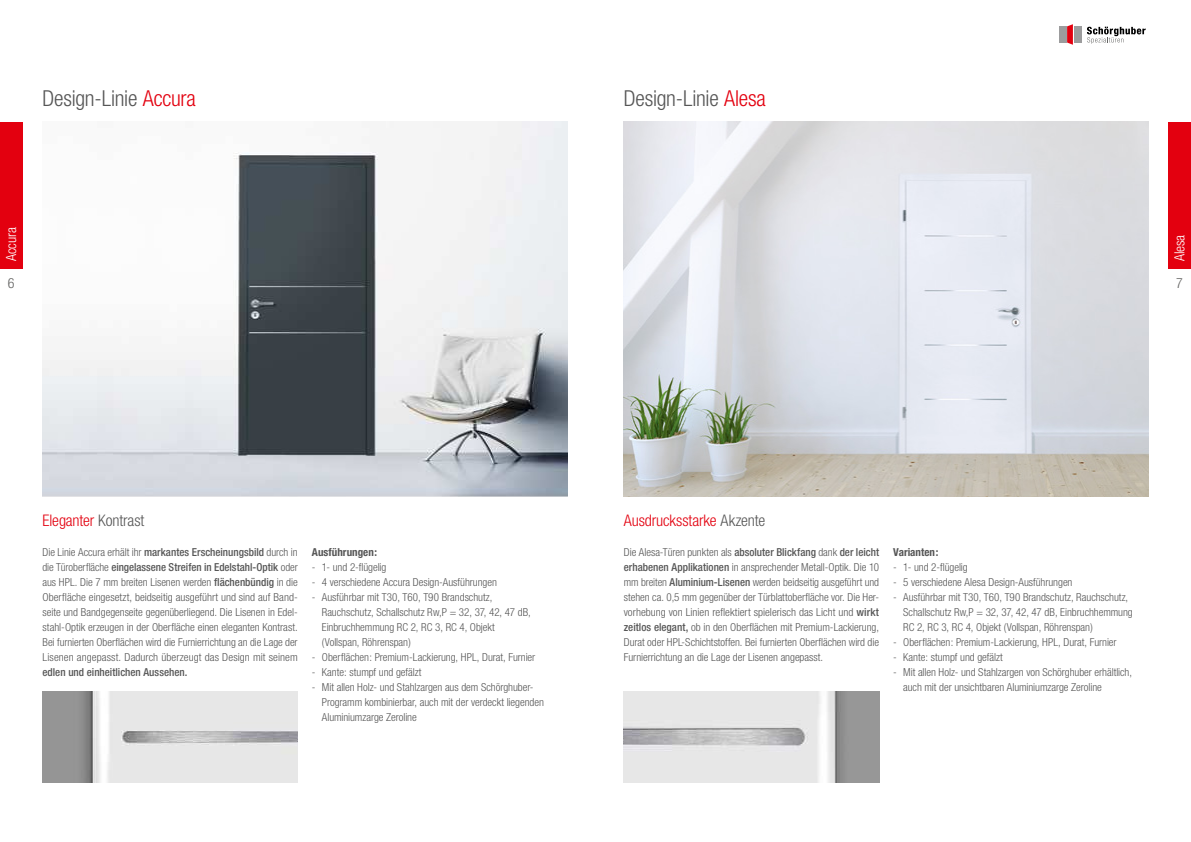
<style>
.page{position:relative;width:1191px;height:842px;background:#fff}
.page>*{position:absolute;margin:0;border:0;box-sizing:border-box;transform-origin:0 0}
.t1{font:300 condensed 22px "Helvetica Neue";letter-spacing:-.015em;color:#565656}
.t2{font:300 condensed 16px "Helvetica Neue";letter-spacing:-.005em;color:#e3000f}
.t3{font:300 condensed 14px "Helvetica Neue";letter-spacing:-.005em;color:#fff}
.t4{font:300 condensed 14px "Helvetica Neue";color:#636362}
.t5{font:300 condensed 11px/15px "Helvetica Neue";letter-spacing:-.005em;color:#565656}
.t6{font:500 condensed 11px "Helvetica Neue";color:#565656}
.t7{font:700 condensed 11px "Helvetica Neue";color:#565656}
.s1{color:#e3000f}
.s2{color:#565656}
.s3{font-weight:500}
</style>
<div class="page">
<img style="left:43px;top:121px;width:524px;height:375px">
<img style="left:624px;top:691px;width:255px;height:91px">
<img style="left:43px;top:691px;width:255px;height:91px">
<img style="left:624px;top:121px;width:524px;height:375px">
<div style="left:1074px;top:26px;width:7px;height:17px;background:#9c9c9d"></div>
<svg style="left:1067px;top:24px;width:6px;height:21px"></svg>
<svg style="left:1087px;top:27px;width:58px;height:17px"></svg>
<div style="left:1059px;top:26px;width:7px;height:17px;background:#9c9c9d"></div>
<div style="left:0;top:122px;width:23px;height:146px;background:#e3000f"></div>
<div style="left:1168px;top:122px;width:23px;height:146px;background:#e3000f"></div>
<h1 class="t1" style="left:43px;top:90px;width:155px">Design-Linie <span class="s1">Accura</span></h1>
<h1 class="t1" style="left:624px;top:90px;width:144px">Design-Linie <span class="s1">Alesa</span></h1>
<p class="t3" style="left:6px;top:261px;width:36px;rotate:-90deg">Accura</p>
<p class="t3" style="left:1174px;top:261px;width:28px;rotate:-90deg">Alesa</p>
<p class="t4" style="left:8px;top:277px;width:8px">6</p>
<p class="t4" style="left:1176px;top:277px;width:8px">7</p>
<h2 class="t2" style="left:43px;top:515px;width:103px">Eleganter <span class="s2">Kontrast</span></h2>
<p class="t5" style="left:43px;top:546px;width:257px;text-align:justify">Die Linie Accura erhält ihr <span class="s3">markantes Erscheinungsbild</span> durch in die Türoberfläche <span class="s3">eingelassene Streifen in Edelstahl-Optik</span> oder aus HPL. Die 7 mm breiten Lisenen werden <span class="s3">flächenbündig</span> in die Oberfläche eingesetzt, beidseitig ausgeführt und sind auf Band&shy;seite und Bandgegenseite gegenüberliegend. Die Lisenen in Edel&shy;stahl-Optik erzeugen in der Oberfläche einen eleganten Kontrast.<br>Bei furnierten Oberflächen wird die Furnierrichtung an die Lage der Lisenen angepasst. Dadurch überzeugt das Design mit seinem</p>
<p class="t6" style="left:43px;top:668px;width:146px">edlen und einheitlichen Aussehen.</p>
<p class="t7" style="left:312px;top:548px;width:67px">Ausführungen:</p>
<p class="t5" style="left:312px;top:561px;width:76px">- 1- und 2-flügelig</p>
<p class="t5" style="left:312px;top:576px;width:186px">- 4 verschiedene Accura Design-Ausführungen</p>
<p class="t5" style="left:322px;top:591px;width:210px;text-indent:-10px">- Ausführbar mit T30, T60, T90 Brandschutz, Rauchschutz, Schallschutz Rw,P = 32, 37, 42, 47 dB, Einbruchhemmung RC 2, RC 3, RC 4, Objekt (Vollspan, Röhrenspan)</p>
<p class="t5" style="left:312px;top:651px;width:225px">- Oberflächen: Premium-Lackierung, HPL, Durat, Furnier</p>
<p class="t5" style="left:312px;top:666px;width:111px">- Kante: stumpf und gefälzt</p>
<p class="t5" style="left:322px;top:681px;width:224px;text-indent:-10px">- Mit allen Holz- und Stahlzargen aus dem Schörghuber-<br>Programm kombinierbar, auch mit der verdeckt liegenden<br>Aluminiumzarge Zeroline</p>
<h2 class="t2" style="left:624px;top:515px;width:143px">Ausdrucksstarke <span class="s2">Akzente</span></h2>
<p class="t5" style="left:624px;top:546px;width:257px;text-align:justify">Die Alesa-Türen punkten als <span class="s3">absoluter Blickfang</span> dank <span class="s3">der leicht erhabenen Applikationen</span> in ansprechender Metall-Optik. Die 10 mm breiten <span class="s3">Aluminium-Lisenen</span> werden beidseitig ausgeführt und stehen ca. 0,5 mm gegenüber der Türblattoberfläche vor. Die Her&shy;vorhebung von Linien reflektiert spielerisch das Licht und <span class="s3">wirkt zeitlos elegant,</span> ob in den Oberflächen mit Premium-Lackierung, Durat oder HPL-Schichtstoffen. Bei furnierten Oberflächen wird die Furnierrichtung an die Lage der Lisenen angepasst.</p>
<p class="t7" style="left:893px;top:548px;width:47px">Varianten:</p>
<p class="t5" style="left:893px;top:561px;width:76px">- 1- und 2-flügelig</p>
<p class="t5" style="left:893px;top:576px;width:181px">- 5 verschiedene Alesa Design-Ausführungen</p>
<p class="t5" style="left:903px;top:591px;width:231px;text-indent:-10px">- Ausführbar mit T30, T60, T90 Brandschutz, Rauchschutz,<br>Schallschutz Rw,P = 32, 37, 42, 47 dB, Einbruchhemmung<br>RC 2, RC 3, RC 4, Objekt (Vollspan, Röhrenspan)</p>
<p class="t5" style="left:893px;top:636px;width:225px">- Oberflächen: Premium-Lackierung, HPL, Durat, Furnier</p>
<p class="t5" style="left:893px;top:651px;width:111px">- Kante: stumpf und gefälzt</p>
<p class="t5" style="left:903px;top:666px;width:230px;text-indent:-10px">- Mit allen Holz- und Stahlzargen von Schörghuber erhältlich, auch mit der unsichtbaren Aluminiumzarge Zeroline</p>
</div>
